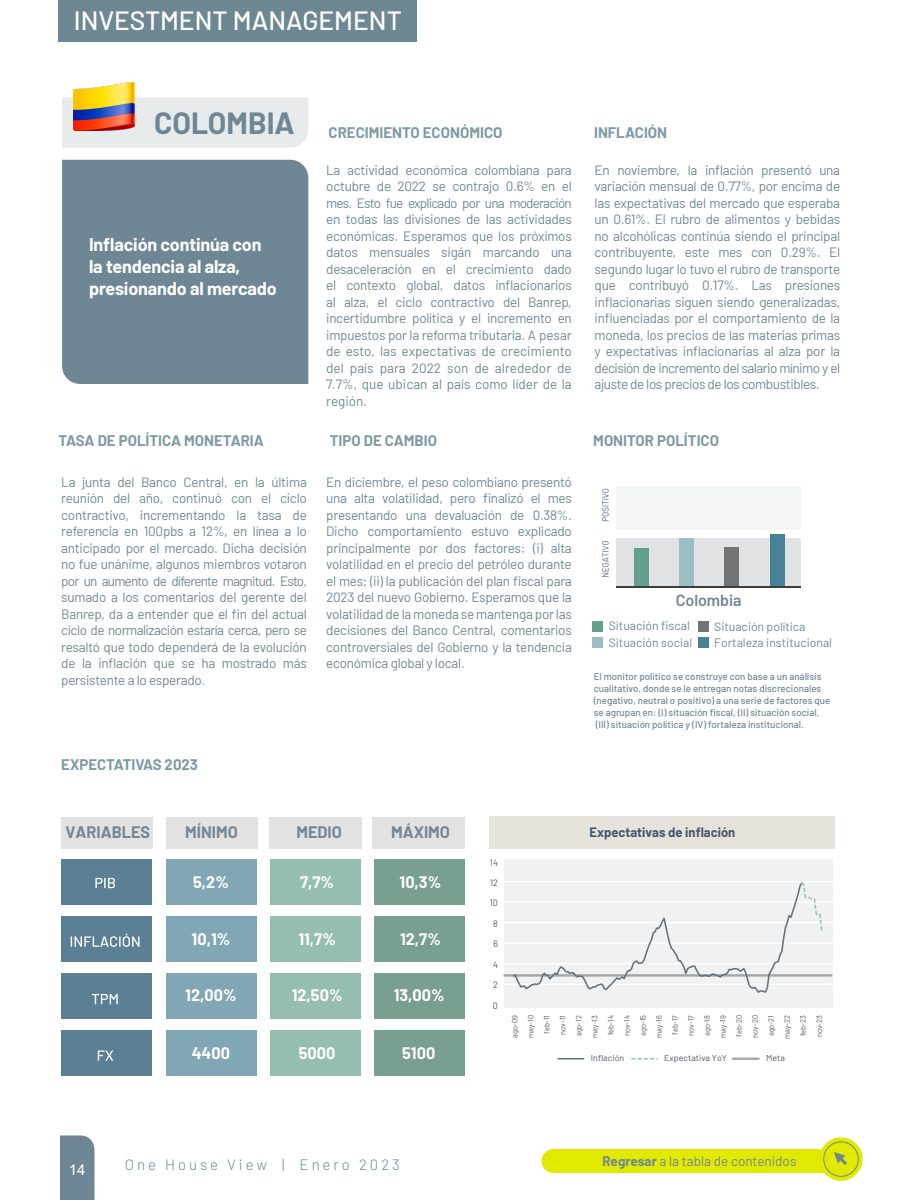
<style>
.page{position:relative;width:900px;height:1200px;background:#fff}
.page>*{position:absolute;margin:0;border:0;box-sizing:border-box;transform-origin:0 0}
.t1{font:700 30px "Barlow";color:#6f8795}
.t2{font:500 26.4px "Barlow";color:#fff}
.t3{font:700 18px/21.6px "Barlow";letter-spacing:-.01em;color:#fff}
.t4{font:700 16.35px "Barlow";color:#fff}
.t5{font:700 16.35px "Barlow";color:#768692}
.t6{font:600 16.05px "Barlow";letter-spacing:-.005em;color:#6f8693}
.t7{font:700 15px "Barlow";color:#7d9aa6}
.t8{font:300 15px "Barlow";letter-spacing:.2em;color:#6f8795}
.t9{font:15px "Arial";color:#fff}
.t10{font:13.5px/16.5px "Barlow";letter-spacing:-.02em;color:#6f8795;text-align:justify}
.t11{font:13.5px "Barlow";color:#6f8795}
.t12{font:700 13.35px "Barlow";color:#49576b}
.t13{font:12.15px/16.8px "Barlow";color:#6f8795}
.t14{font:500 9.75px/12px "Barlow";color:#6f8795}
.t15{font:9.3px/20.4px "Barlow";color:#535765;text-align:center;scale:.95 1}
.t16{font:8.55px "Barlow";color:#535765;scale:1.04 1}
.t17{font:7.65px/16px "Barlow";color:#535765;text-align:right;scale:.95 1}
.s1{font-weight:700}
</style>
<div class="page">
<svg style="left:602px;top:489px;width:7px;height:32px"></svg>
<svg style="left:602px;top:541px;width:7px;height:36px"></svg>
<div style="left:593px;top:621px;width:10px;height:10px;background:#64a08f"></div>
<div style="left:593px;top:637px;width:10px;height:10px;background:#99bec3"></div>
<div style="left:698px;top:621px;width:10px;height:10px;background:#707474"></div>
<div style="left:698px;top:637px;width:10px;height:10px;background:#468196"></div>
<div style="left:616px;top:487px;width:185px;height:43px;background:#f4f6f6"></div>
<div style="left:616px;top:538px;width:185px;height:50px;background:#e1e2e3"></div>
<div style="left:679px;top:538px;width:15px;height:48px;background:#99bec3"></div>
<div style="left:725px;top:547px;width:14px;height:39px;background:#707474"></div>
<div style="left:770px;top:534px;width:14px;height:52px;background:#468196"></div>
<div style="left:634px;top:548px;width:14px;height:38px;background:#64a08f"></div>
<hr style="left:616px;top:586px;width:185px;height:1px;background:#3d3d3d">
<div style="left:61px;top:817px;width:91px;height:32px;background:#e2e2e2"></div>
<div style="left:166px;top:817px;width:91px;height:32px;background:#e2e2e2"></div>
<div style="left:269px;top:817px;width:92px;height:32px;background:#e2e2e2"></div>
<div style="left:373px;top:817px;width:92px;height:32px;background:#e2e2e2"></div>
<div style="left:61px;top:860px;width:91px;height:45px;background:#5b7f95"></div>
<div style="left:61px;top:917px;width:91px;height:45px;background:#5b7f95"></div>
<div style="left:61px;top:973px;width:91px;height:45px;background:#5b7f95"></div>
<div style="left:61px;top:1030px;width:91px;height:46px;background:#5b7f95"></div>
<div style="left:166px;top:860px;width:90px;height:45px;background:#81a7b7"></div>
<div style="left:166px;top:917px;width:90px;height:45px;background:#81a7b7"></div>
<div style="left:166px;top:973px;width:90px;height:45px;background:#81a7b7"></div>
<div style="left:166px;top:1030px;width:90px;height:46px;background:#81a7b7"></div>
<div style="left:270px;top:860px;width:91px;height:45px;background:#95beb1"></div>
<div style="left:270px;top:917px;width:91px;height:45px;background:#95beb1"></div>
<div style="left:270px;top:973px;width:91px;height:45px;background:#95beb1"></div>
<div style="left:270px;top:1030px;width:91px;height:46px;background:#95beb1"></div>
<div style="left:374px;top:860px;width:90px;height:45px;background:#789f90"></div>
<div style="left:374px;top:917px;width:90px;height:45px;background:#789f90"></div>
<div style="left:374px;top:973px;width:90px;height:45px;background:#789f90"></div>
<div style="left:374px;top:1030px;width:90px;height:46px;background:#789f90"></div>
<svg style="left:95px;top:878px;width:20px;height:10px"></svg>
<svg style="left:71px;top:934px;width:69px;height:13px"></svg>
<svg style="left:92px;top:994px;width:26px;height:10px"></svg>
<svg style="left:98px;top:1050px;width:15px;height:11px"></svg>
<div style="left:504px;top:859px;width:328px;height:148px;background:#eff1f2"></div>
<div style="left:489px;top:816px;width:346px;height:32px;background:#e6e3dc"></div>
<hr style="left:558px;top:1058px;width:26px;height:2px;background:#65737c">
<svg style="left:632px;top:1058px;width:25px;height:2px"></svg>
<hr style="left:733px;top:1058px;width:26px;height:2px;background:#a5a5a5">
<hr style="left:502px;top:881px;width:332px;height:1px;background:#fff">
<hr style="left:502px;top:901px;width:332px;height:2px;background:#fff">
<hr style="left:502px;top:922px;width:332px;height:1px;background:#fff">
<hr style="left:502px;top:943px;width:332px;height:1px;background:#fff">
<hr style="left:502px;top:963px;width:332px;height:1px;background:#fff">
<hr style="left:502px;top:984px;width:332px;height:1px;background:#fff">
<hr style="left:505px;top:974px;width:326px;height:3px;background:#a5a5a5">
<svg style="left:511px;top:882px;width:314px;height:111px"></svg>
<div style="left:62px;top:98px;width:246px;height:50px;background:#e7ebec"></div>
<img style="left:73px;top:82px;width:62px;height:48px">
<div style="left:62px;top:160px;width:246px;height:224px;background:#6f8795"></div>
<div style="left:58px;top:0;width:359px;height:41px;background:#6e8893"></div>
<div style="left:542px;top:1149px;width:319px;height:24px;background:#e2e900;border-radius:12px"></div>
<svg style="left:819px;top:1137px;width:44px;height:44px"></svg>
<svg style="left:832px;top:1150px;width:18px;height:18px"></svg>
<div style="left:823px;top:1141px;width:36px;height:36px;border:1px solid #6f8795;border-radius:50%"></div>
<div style="left:60px;top:1135px;width:34px;height:65px;background:#6f8795"></div>
<h2 class="t2" style="left:74px;top:2px;width:330px">INVESTMENT MANAGEMENT</h2>
<h1 class="t1" style="left:154px;top:101px;width:142px">COLOMBIA</h1>
<h3 class="t3" style="left:89px;top:233px;width:189px">Inflación continúa con la tendencia al alza, presionando al mercado</h3>
<p class="t7" style="left:329px;top:121px;width:175px">CRECIMIENTO ECONÓMICO</p>
<p class="t7" style="left:594px;top:121px;width:75px">INFLACIÓN</p>
<p class="t10" style="left:326px;top:161px;width:247px">La actividad económica colombiana para octubre de 2022 se contrajo 0.6% en el mes. Esto fue explicado por una moderación en todas las divisiones de las actividades económicas. Esperamos que los próximos datos mensuales sigán marcando una desaceleración en el crecimiento dado el contexto global, datos inflacionarios al alza, el ciclo contractivo del Banrep, incertidumbre política y el incremento en impuestos por la reforma tributaria. A pesar de esto, las expectativas de crecimiento del país para 2022 son de alrededor de 7.7%, que ubican al país como líder de la región.</p>
<p class="t10" style="left:595px;top:160px;width:247px">En noviembre, la inflación presentó una variación mensual de 0.77%, por encima de las expectativas del mercado que esperaba un 0.61%. El rubro de alimentos y bebidas no alcohólicas continúa siendo el principal contribuyente, este mes con 0.29%. El segundo lugar lo tuvo el rubro de transporte que contribuyó 0.17%. Las presiones inflacionarias siguen siendo generalizadas, influenciadas por el comportamiento de la moneda, los precios de las materias primas y expectativas inflacionarias al alza por la decisión de incremento del salario mínimo y el ajuste de los precios de los combustibles.</p>
<p class="t7" style="left:58px;top:429px;width:207px">TASA DE POLÍTICA MONETARIA</p>
<p class="t7" style="left:330px;top:429px;width:109px">TIPO DE CAMBIO</p>
<p class="t10" style="left:61px;top:473px;width:247px">La junta del Banco Central, en la última reunión del año, continuó con el ciclo contractivo, incrementando la tasa de referencia en 100pbs a 12%, en línea a lo anticipado por el mercado. Dicha decisión no fue unánime, algunos miembros votaron por un aumento de diferente magnitud. Esto, sumado a los comentarios del gerente del Banrep, da a entender que el fin del actual ciclo de normalización estaría cerca, pero se resaltó que todo dependerá de la evolución de la inflación que se ha mostrado más persistente a lo esperado.</p>
<p class="t10" style="left:326px;top:473px;width:247px">En diciembre, el peso colombiano presentó una alta volatilidad, pero finalizó el mes presentando una devaluación de 0.38%.<br>Dicho comportamiento estuvo explicado principalmente por dos factores: (i) alta volatilidad en el precio del petróleo durante el mes; (ii) la publicación del plan fiscal para 2023 del nuevo Gobierno. Esperamos que la volatilidad de la moneda se mantenga por las decisiones del Banco Central, comentarios controversiales del Gobierno y la tendencia económica global y local.</p>
<p class="t7" style="left:61px;top:753px;width:138px">EXPECTATIVAS 2023</p>
<p class="t7" style="left:593px;top:429px;width:127px">MONITOR POLÍTICO</p>
<p class="t6" style="left:676px;top:588px;width:67px">Colombia</p>
<p class="t13" style="left:609px;top:617px;width:85px">Situación fiscal<br>Situación social</p>
<p class="t13" style="left:714px;top:617px;width:119px">Situación política<br>Fortaleza institucional</p>
<p class="t14" style="left:594px;top:670px;width:238px">El monitor político se construye con base a un análisis cualitativo, donde se le entregan notas discrecionales (negativo, neutral o positivo) a una serie de factores que se agrupan en: (I) situación fiscal, (II) situación social, (III) situación política y (IV) fortaleza institucional.</p>
<p class="t5" style="left:65px;top:820px;width:86px">VARIABLES</p>
<p class="t5" style="left:185px;top:820px;width:54px">MÍNIMO</p>
<p class="t5" style="left:296px;top:820px;width:47px">MEDIO</p>
<p class="t5" style="left:391px;top:820px;width:60px">MÁXIMO</p>
<p class="t4" style="left:193px;top:870px;width:37px">5,2%</p>
<p class="t4" style="left:300px;top:870px;width:35px">7,7%</p>
<p class="t4" style="left:400px;top:870px;width:43px">10,3%</p>
<p class="t4" style="left:192px;top:927px;width:40px">10,1%</p>
<p class="t4" style="left:298px;top:927px;width:39px">11,7%</p>
<p class="t4" style="left:400px;top:927px;width:42px">12,7%</p>
<p class="t4" style="left:185px;top:983px;width:53px">12,00%</p>
<p class="t4" style="left:292px;top:983px;width:52px">12,50%</p>
<p class="t4" style="left:394px;top:983px;width:52px">13,00%</p>
<p class="t15" style="left:490px;top:851px;width:10px">14<br>12<br>10<br>8<br>6<br>4<br>2<br>0</p>
<p class="t12" style="left:590px;top:823px;width:147px">Expectativas de inflación</p>
<p class="t9" style="left:69px;top:1160px;width:18px">14</p>
<p class="t4" style="left:192px;top:1041px;width:40px">4400</p>
<p class="t4" style="left:299px;top:1041px;width:38px">5000</p>
<p class="t4" style="left:402px;top:1041px;width:35px">5100</p>
<p class="t17" style="left:506px;top:1039px;width:27px;rotate:-90deg">ago-09 may-10 feb-11 nov-11 ago-12 may-13 feb-14 nov-14 ago-15 may-16 feb-17 nov-17 ago-18 may-19 feb-20 nov-20 ago-21 may-22 feb-23 nov-23</p>
<p class="t16" style="left:591px;top:1052px;width:34px">Inflación</p>
<p class="t16" style="left:664px;top:1052px;width:62px">Expectativa YoY</p>
<p class="t16" style="left:766px;top:1052px;width:20px">Meta</p>
<p class="t8" style="left:125px;top:1154px;width:277px">One House View | Enero 2023</p>
<p class="t11" style="left:602px;top:1151px;width:196px"><span class="s1">Regresar</span> a la tabla de contenidos</p>
</div>
